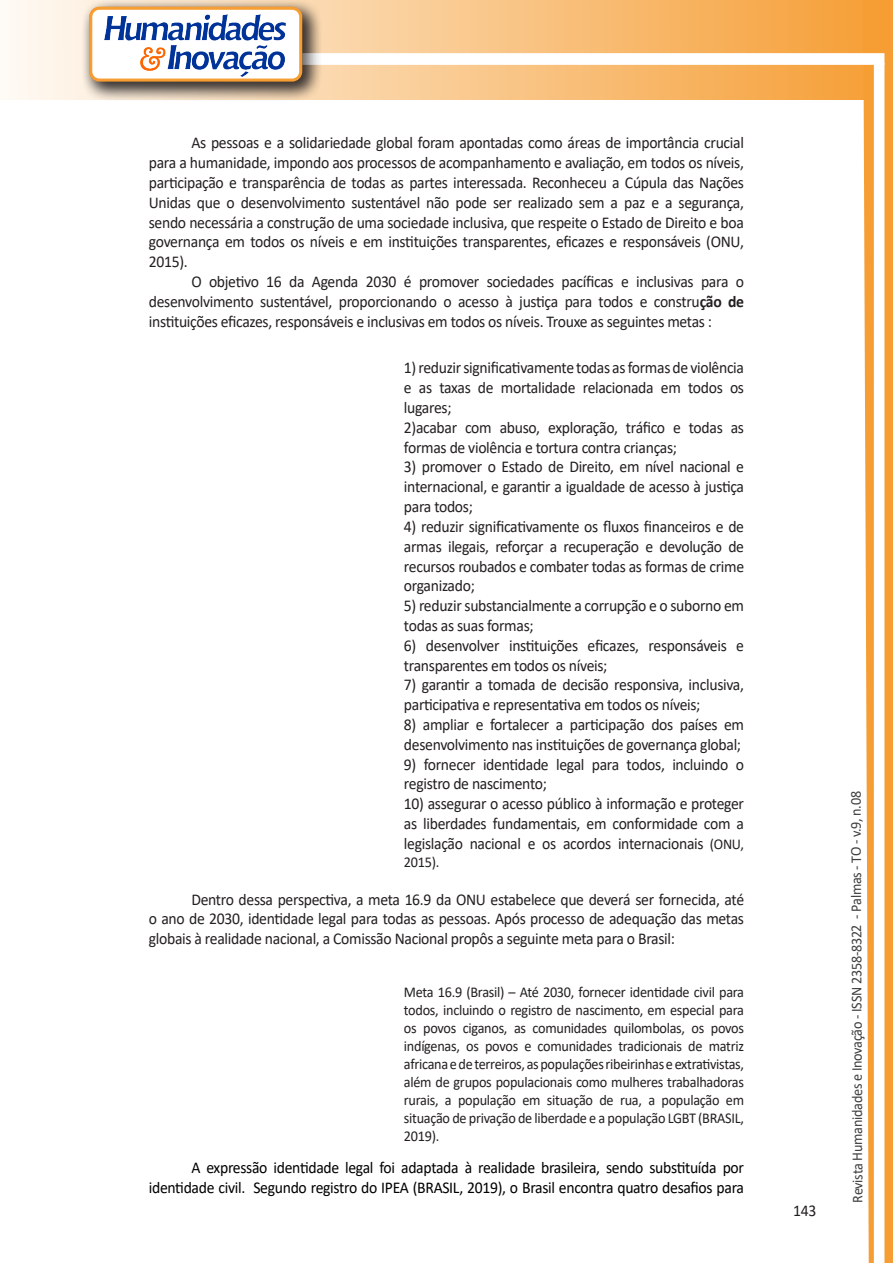
<style>
.page{position:relative;width:893px;height:1263px;background:#fff}
.page>*{position:absolute;margin:0;border:0;box-sizing:border-box;transform-origin:0 0}
.citacao{font:16.5px/19.8px "Calibri";letter-spacing:-.02em;color:#231f20;scale:.95 1}
.texto{font:16.5px/19.8px "Calibri";letter-spacing:-.02em;color:#231f20;text-align:justify;scale:.95 1}
.texto-2{font:16.5px/19.8px "Calibri";letter-spacing:-.02em;color:#000;text-align:right;scale:.95 1}
.citacao-2{font:15px/18px "Calibri";letter-spacing:-.02em;color:#231f20;text-align:justify;scale:.95 1}
.t1{font:15px "Calibri";letter-spacing:-.025em;color:#3e3e3f;scale:.95 1}
.s1{font-weight:700}
.s2{font-size:15px}
</style>
<div class="page">
<svg style="left:5px;top:0;width:858px;height:100px;background:#f9c484"></svg>
<div style="left:302px;top:53px;width:582px;height:12px;background:#fff;border:2px solid #fff"></div>
<svg style="left:863px;top:0;width:30px;height:1263px"></svg>
<div style="left:81px;top:0;width:241px;height:102px;background:#231f20;opacity:.75"></div>
<div style="left:91px;top:8px;width:210px;height:72px;background:#fff;border-radius:9px"></div>
<img style="left:104px;top:14px;width:181px;height:62px">
<div style="left:89px;top:7px;width:213px;height:75px;border:3px solid #f69e34;border-radius:9px"></div>
<p class="texto" style="left:149px;top:133px;width:628px;text-indent:43px">As pessoas e a solidariedade global foram apontadas como áreas de importância crucial para a humanidade, impondo aos processos de acompanhamento e avaliação, em todos os níveis, participação e transparência de todas as partes interessada. Reconheceu a Cúpula das Nações Unidas que o desenvolvimento sustentável não pode ser realizado sem a paz e a segurança, sendo necessária a construção de uma sociedade inclusiva, que respeite o Estado de Direito e boa governança em todos os níveis e em instituições transparentes, eficazes e responsáveis (ONU, 2015).</p>
<p class="texto" style="left:149px;top:271px;width:628px;text-indent:43px">O objetivo 16 da Agenda 2030 é promover sociedades pacíficas e inclusivas para o desenvolvimento sustentável, proporcionando o acesso à justiça para todos e constru<span class="s1">ção de </span>instituições eficazes, responsáveis e inclusivas em todos os níveis. Trouxe as seguintes metas :</p>
<p class="citacao" style="left:404px;top:358px;width:360px;text-align:justify">1) reduzir significativamente todas as formas de violência e as taxas de mortalidade relacionada em todos os lugares;</p>
<p class="citacao" style="left:404px;top:417px;width:360px">2)acabar com abuso, exploração, tráfico e todas as formas de violência e tortura contra crianças;</p>
<p class="citacao" style="left:404px;top:457px;width:360px;text-align:justify">3) promover o Estado de Direito, em nível nacional e internacional, e garantir a igualdade de acesso à justiça para todos;</p>
<p class="citacao" style="left:404px;top:516px;width:360px;text-align:justify">4) reduzir significativamente os fluxos financeiros e de armas ilegais, reforçar a recuperação e devolução de recursos roubados e combater todas as formas de crime organizado;</p>
<p class="citacao" style="left:404px;top:595px;width:360px">5) reduzir substancialmente a corrupção e o suborno em todas as suas formas;</p>
<p class="citacao" style="left:404px;top:635px;width:360px">6) desenvolver instituições eficazes, responsáveis e transparentes em todos os níveis;</p>
<p class="citacao" style="left:404px;top:674px;width:359px">7) garantir a tomada de decisão responsiva, inclusiva, participativa e representativa em todos os níveis;</p>
<p class="citacao" style="left:404px;top:714px;width:360px">8) ampliar e fortalecer a participação dos países em desenvolvimento nas instituições de governança global;</p>
<p class="citacao" style="left:404px;top:754px;width:359px">9) fornecer identidade legal para todos, incluindo o registro de nascimento;</p>
<p class="citacao" style="left:404px;top:793px;width:360px;text-align:justify">10) assegurar o acesso público à informação e proteger as liberdades fundamentais, em conformidade com a legislação nacional e os acordos internacionais <span class="s2">(ONU,</span></p>
<p class="citacao-2" style="left:404px;top:852px;width:39px">2015).</p>
<p class="texto" style="left:149px;top:889px;width:628px;text-indent:43px">Dentro dessa perspectiva, a meta 16.9 da ONU estabelece que deverá ser fornecida, até o ano de 2030, identidade legal para todas as pessoas. Após processo de adequação das metas globais à realidade nacional, a Comissão Nacional propôs a seguinte meta para o Brasil:</p>
<p class="citacao-2" style="left:404px;top:982px;width:360px">Meta 16.9 (Brasil) – Até 2030, fornecer identidade civil para todos, incluindo o registro de nascimento, em especial para os povos ciganos, as comunidades quilombolas, os povos indígenas, os povos e comunidades tradicionais de matriz africana e de terreiros, as populações ribeirinhas e extrativistas, além de grupos populacionais como mulheres trabalhadoras rurais, a população em situação de rua, a população em situação de privação de liberdade e a população LGBT (BRASIL, 2019).</p>
<p class="texto-2" style="left:149px;top:1157px;width:628px">A expressão identidade legal foi adaptada à realidade brasileira, sendo substituída por identidade civil. Segundo registro do IPEA (BRASIL, 2019), o Brasil encontra quatro desafios para</p>
<p class="texto" style="left:793px;top:1200px;width:26px">143</p>
<p class="t1" style="left:846px;top:1203px;width:435px;rotate:-90deg">Revista Humanidades e Inovação - ISSN 2358-8322 - Palmas - TO - v.9, n.08</p>
</div>
